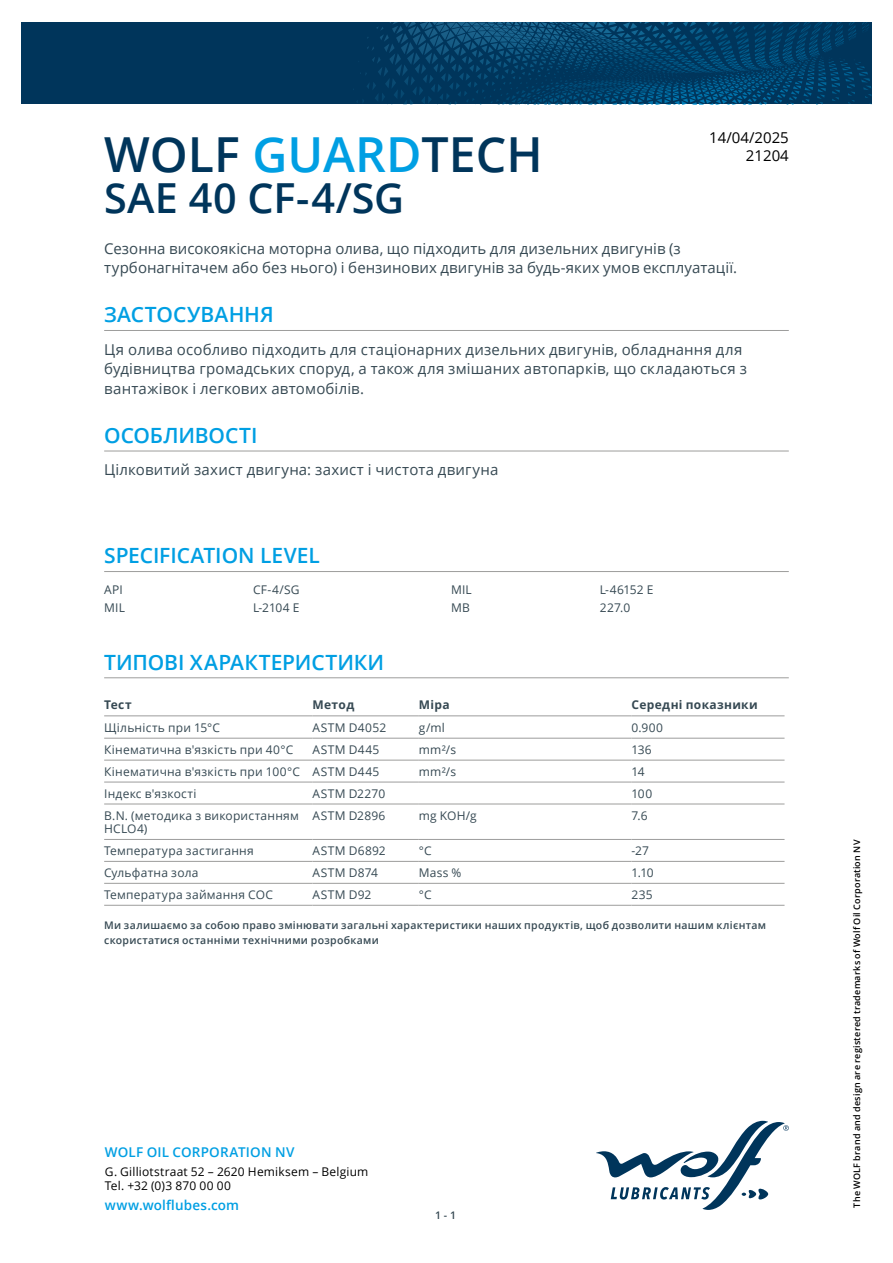
<style>
.page{position:relative;width:893px;height:1263px;background:#fff}
.page>*{position:absolute;margin:0;border:0;box-sizing:border-box;transform-origin:0 0}
.t1{font:600 48.3px "Open Sans";color:#00355b}
.t2{font:600 41.4px "Open Sans";letter-spacing:.005em;color:#00355b}
.t3{font:600 21px "Open Sans";color:#009fe3}
.t4{font:15px/19.5px "Open Sans";letter-spacing:.01em;color:#364953}
.t5{font:15px/18px "Open Sans";color:#000;text-align:right}
.t6{font:600 13.5px "Open Sans";letter-spacing:.01em;color:#009fe3}
.t7{font:12px/13.5px "Open Sans";letter-spacing:.02em;color:#364953}
.t8{font:12px/14.4px "Open Sans";letter-spacing:.015em;color:#000}
.t9{font:700 12px "Open Sans";letter-spacing:.03em;color:#364953}
.t10{font:12px "Open Sans";letter-spacing:.04em;color:#364953}
.t11{font:600 10.5px/15px "Open Sans";letter-spacing:.03em;color:#364953}
.t12{font:600 9px "Open Sans";letter-spacing:.025em;color:#000}
.s1{color:#009fe3}
</style>
<div class="page">
<svg style="left:596px;top:1121px;width:193px;height:89px"></svg>
<svg style="left:21px;top:22px;width:851px;height:82px;background:#013b62"></svg>
<hr style="left:104px;top:330px;width:685px;height:1px;background:#9d9d9c">
<hr style="left:104px;top:451px;width:685px;height:1px;background:#9d9d9c">
<hr style="left:104px;top:571px;width:685px;height:1px;background:#9d9d9c">
<hr style="left:104px;top:677px;width:685px;height:1px;background:#9d9d9c">
<hr style="left:104px;top:715px;width:209px;height:1px;background:#9d9d9c">
<hr style="left:313px;top:715px;width:106px;height:1px;background:#9d9d9c">
<hr style="left:419px;top:715px;width:212px;height:1px;background:#9d9d9c">
<hr style="left:631px;top:715px;width:153px;height:1px;background:#9d9d9c">
<hr style="left:104px;top:738px;width:209px;height:1px;background:#9d9d9c">
<hr style="left:313px;top:738px;width:106px;height:1px;background:#9d9d9c">
<hr style="left:419px;top:738px;width:212px;height:1px;background:#9d9d9c">
<hr style="left:631px;top:738px;width:153px;height:1px;background:#9d9d9c">
<hr style="left:104px;top:760px;width:209px;height:1px;background:#9d9d9c">
<hr style="left:313px;top:760px;width:106px;height:1px;background:#9d9d9c">
<hr style="left:419px;top:760px;width:212px;height:1px;background:#9d9d9c">
<hr style="left:631px;top:760px;width:153px;height:1px;background:#9d9d9c">
<hr style="left:104px;top:782px;width:209px;height:1px;background:#9d9d9c">
<hr style="left:313px;top:782px;width:106px;height:1px;background:#9d9d9c">
<hr style="left:419px;top:782px;width:212px;height:1px;background:#9d9d9c">
<hr style="left:631px;top:782px;width:153px;height:1px;background:#9d9d9c">
<hr style="left:104px;top:804px;width:209px;height:1px;background:#9d9d9c">
<hr style="left:313px;top:804px;width:106px;height:1px;background:#9d9d9c">
<hr style="left:419px;top:804px;width:212px;height:1px;background:#9d9d9c">
<hr style="left:631px;top:804px;width:153px;height:1px;background:#9d9d9c">
<hr style="left:104px;top:839px;width:209px;height:1px;background:#9d9d9c">
<hr style="left:313px;top:839px;width:106px;height:1px;background:#9d9d9c">
<hr style="left:419px;top:839px;width:212px;height:1px;background:#9d9d9c">
<hr style="left:631px;top:839px;width:153px;height:1px;background:#9d9d9c">
<hr style="left:104px;top:861px;width:209px;height:1px;background:#9d9d9c">
<hr style="left:313px;top:861px;width:106px;height:1px;background:#9d9d9c">
<hr style="left:419px;top:861px;width:212px;height:1px;background:#9d9d9c">
<hr style="left:631px;top:861px;width:153px;height:1px;background:#9d9d9c">
<hr style="left:104px;top:883px;width:209px;height:1px;background:#9d9d9c">
<hr style="left:313px;top:883px;width:106px;height:1px;background:#9d9d9c">
<hr style="left:419px;top:883px;width:212px;height:1px;background:#9d9d9c">
<hr style="left:631px;top:883px;width:153px;height:1px;background:#9d9d9c">
<hr style="left:104px;top:905px;width:209px;height:1px;background:#9d9d9c">
<hr style="left:313px;top:905px;width:106px;height:1px;background:#9d9d9c">
<hr style="left:419px;top:905px;width:212px;height:1px;background:#9d9d9c">
<hr style="left:631px;top:905px;width:153px;height:1px;background:#9d9d9c">
<p class="t5" style="left:709px;top:128px;width:81px">14/04/2025<br>21204</p>
<h1 class="t1" style="left:104px;top:122px;width:440px">WOLF <span class="s1">GUARD</span>TECH</h1>
<h2 class="t2" style="left:104px;top:169px;width:302px">SAE 40 CF-4/SG</h2>
<p class="t4" style="left:104px;top:238px;width:634px">Сезонна високоякісна моторна олива, що підходить для дизельних двигунів (з турбонагнітачем або без нього) і бензинових двигунів за будь-яких умов експлуатації.</p>
<h3 class="t3" style="left:104px;top:300px;width:171px">ЗАСТОСУВАННЯ</h3>
<p class="t4" style="left:104px;top:339px;width:644px">Ця олива особливо підходить для стаціонарних дизельних двигунів, обладнання для будівництва громадських споруд, а також для змішаних автопарків, що складаються з вантажівок і легкових автомобілів.</p>
<h3 class="t3" style="left:104px;top:421px;width:155px">ОСОБЛИВОСТІ</h3>
<p class="t4" style="left:104px;top:460px;width:396px">Цілковитий захист двигуна: захист і чистота двигуна</p>
<h3 class="t3" style="left:104px;top:541px;width:217px">SPECIFICATION LEVEL</h3>
<p class="t7" style="left:104px;top:583px;width:20px">API</p>
<p class="t7" style="left:253px;top:583px;width:48px">CF-4/SG</p>
<p class="t7" style="left:104px;top:600px;width:22px">MIL</p>
<p class="t7" style="left:253px;top:600px;width:48px">L-2104 E</p>
<p class="t7" style="left:451px;top:583px;width:22px">MIL</p>
<p class="t7" style="left:600px;top:583px;width:55px">L-46152 E</p>
<p class="t7" style="left:451px;top:600px;width:20px">MB</p>
<p class="t7" style="left:600px;top:600px;width:32px">227.0</p>
<h3 class="t3" style="left:104px;top:648px;width:282px">ТИПОВІ ХАРАКТЕРИСТИКИ</h3>
<p class="t9" style="left:104px;top:697px;width:29px">Тест</p>
<p class="t9" style="left:313px;top:697px;width:43px">Метод</p>
<p class="t9" style="left:419px;top:697px;width:32px">Міра</p>
<p class="t9" style="left:631px;top:697px;width:128px">Середні показники</p>
<p class="t7" style="left:104px;top:720px;width:118px">Щільність при 15°C</p>
<p class="t7" style="left:313px;top:720px;width:75px">ASTM D4052</p>
<p class="t7" style="left:419px;top:720px;width:27px">g/ml</p>
<p class="t7" style="left:631px;top:720px;width:33px">0.900</p>
<p class="t7" style="left:104px;top:742px;width:191px">Кінематична в'язкість при 40°C</p>
<p class="t10" style="left:313px;top:741px;width:68px">ASTM D445</p>
<p class="t7" style="left:419px;top:742px;width:39px">mm²/s</p>
<p class="t7" style="left:631px;top:742px;width:22px">136</p>
<p class="t7" style="left:104px;top:764px;width:277px">Кінематична в'язкість при 100°C ASTM D445</p>
<p class="t7" style="left:419px;top:764px;width:39px">mm²/s</p>
<p class="t7" style="left:631px;top:764px;width:15px">14</p>
<p class="t7" style="left:104px;top:786px;width:94px">Індекс в'язкості</p>
<p class="t7" style="left:313px;top:786px;width:74px">ASTM D2270</p>
<p class="t7" style="left:631px;top:786px;width:22px">100</p>
<p class="t7" style="left:104px;top:808px;width:196px">B.N. (методика з використанням<br>HCLO4)</p>
<p class="t7" style="left:313px;top:808px;width:74px">ASTM D2896</p>
<p class="t7" style="left:419px;top:808px;width:59px">mg KOH/g</p>
<p class="t7" style="left:631px;top:808px;width:18px">7.6</p>
<p class="t7" style="left:104px;top:843px;width:151px">Температура застигання</p>
<p class="t7" style="left:313px;top:843px;width:75px">ASTM D6892</p>
<p class="t7" style="left:419px;top:843px;width:14px">°C</p>
<p class="t7" style="left:631px;top:843px;width:19px">-27</p>
<p class="t7" style="left:104px;top:865px;width:96px">Сульфатна зола</p>
<p class="t7" style="left:313px;top:865px;width:67px">ASTM D874</p>
<p class="t7" style="left:419px;top:865px;width:44px">Mass %</p>
<p class="t7" style="left:631px;top:865px;width:24px">1.10</p>
<p class="t7" style="left:104px;top:887px;width:170px">Температура займання СОС</p>
<p class="t7" style="left:313px;top:887px;width:60px">ASTM D92</p>
<p class="t7" style="left:419px;top:887px;width:14px">°C</p>
<p class="t7" style="left:631px;top:887px;width:23px">235</p>
<p class="t11" style="left:104px;top:918px;width:663px">Ми залишаємо за собою право змінювати загальні характеристики наших продуктів, щоб дозволити нашим клієнтам скористатися останніми технічними розробками</p>
<p class="t6" style="left:105px;top:1143px;width:191px">WOLF OIL CORPORATION NV</p>
<p class="t8" style="left:105px;top:1163px;width:265px">G. Gilliotstraat 52 – 2620 Hemiksem – Belgium<br>Tel. +32 (0)3 870 00 00</p>
<p class="t6" style="left:105px;top:1196px;width:136px">www.wolflubes.com</p>
<p class="t11" style="left:435px;top:1207px;width:22px">1 - 1</p>
<p class="t12" style="left:851px;top:1208px;width:369px;rotate:-90deg">The WOLF brand and design are registered trademarks of Wolf Oil Corporation NV</p>
</div>
